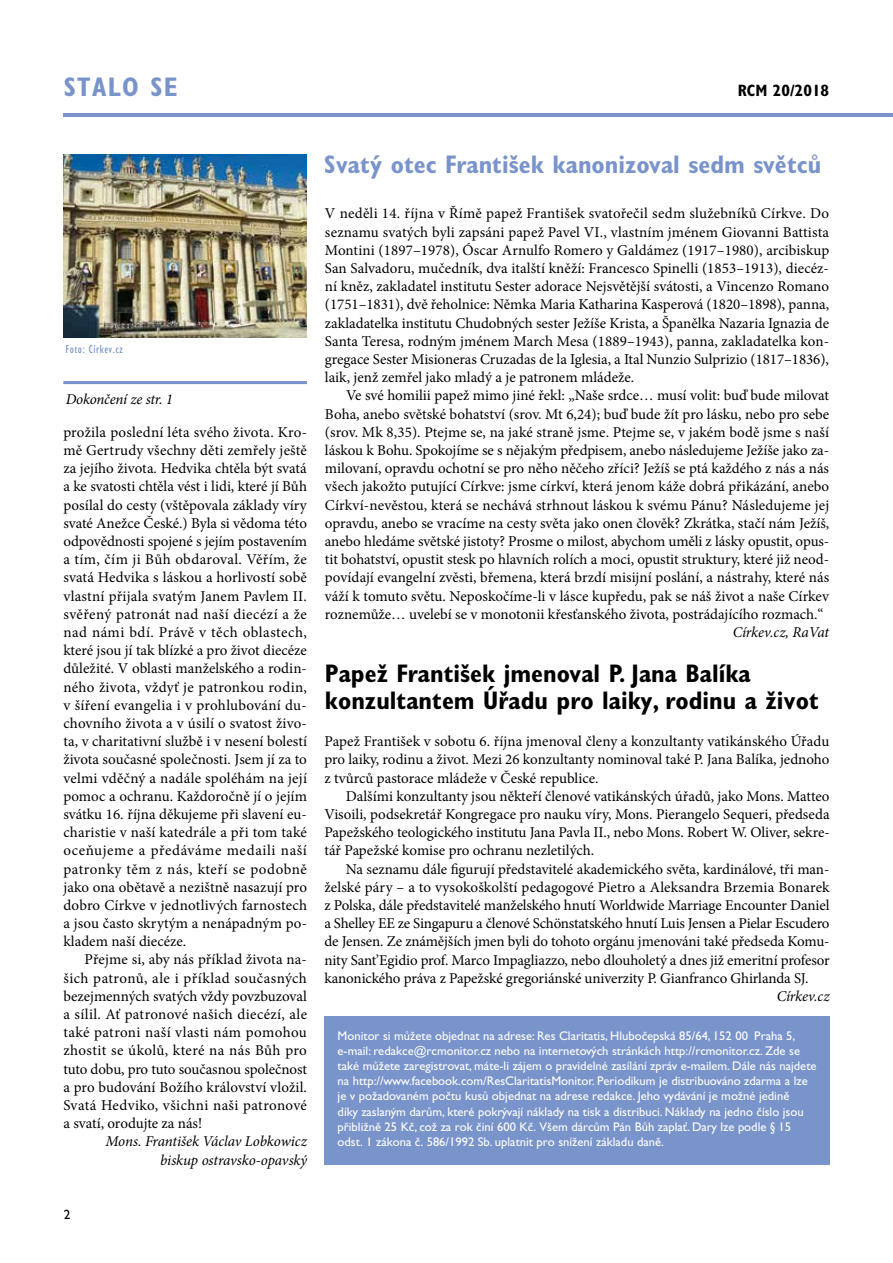
<style>
.page{position:relative;width:893px;height:1263px;background:#fff}
.page>*{position:absolute;margin:0;border:0;box-sizing:border-box;transform-origin:0 0}
.t1{font:700 condensed 27px "Gill Sans Std";letter-spacing:.05em;color:#7993cb}
.t2{font:700 condensed 25.5px/27px "Gill Sans Std";color:#000}
.t3{font:700 condensed 25.5px "Gill Sans Std";color:#7993cb}
.t4{font:700 condensed 16.5px "Gill Sans Std";color:#000}
.t5{font:15px/18.1px "Minion Pro";color:#000;text-align:justify}
.t6{font:italic 15px/18.1px "Minion Pro";letter-spacing:-.01em;color:#000;text-align:right}
.t7{font:13.5px "Gill Sans Std";color:#000}
.t8{font:12.6px/15.1px "Gill Sans Std";color:#fff}
.t9{font:condensed 12px "Gill Sans Std";letter-spacing:.05em;color:#7993cb}
</style>
<div class="page">
<hr style="left:64px;top:113px;width:829px;height:4px;background:#7993cb">
<div style="left:324px;top:1016px;width:506px;height:149px;background:#7993cb"></div>
<hr style="left:63px;top:381px;width:244px;height:3px;background:#7993cb">
<img style="left:64px;top:155px;width:243px;height:183px">
<h1 class="t1" style="left:64px;top:71px;width:115px">STALO SE</h1>
<p class="t4" style="left:738px;top:81px;width:93px">RCM 20/2018</p>
<p class="t9" style="left:65px;top:342px;width:59px">Foto: Církev.cz</p>
<p class="t6" style="left:66px;top:390px;width:109px">Dokončení ze str. 1</p>
<p class="t5" style="left:63px;top:423px;width:245px">prožila poslední léta svého života. Kro&shy;mě Gertrudy všechny děti zemřely ještě za jejího života. Hedvika chtěla být svatá a ke svatosti chtěla vést i lidi, které jí Bůh posílal do cesty (vštěpovala základy víry svaté Anežce České.) Byla si vědoma této odpovědnosti spojené s jejím postavením a tím, čím ji Bůh obdaroval. Věřím, že svatá Hedvika s láskou a horlivostí sobě vlastní přijala svatým Janem Pavlem II. svěřený patronát nad naší diecézí a že nad námi bdí. Právě v těch oblastech, které jsou jí tak blízké a pro život diecéze důležité. V oblasti manželského a rodin&shy;ného života, vždyť je patronkou rodin, v šíření evangelia i v prohlubování du&shy;chovního života a v úsilí o svatost živo&shy;ta, v charitativní službě i v nesení bolestí života současné společnosti. Jsem jí za to velmi vděčný a nadále spoléhám na její pomoc a ochranu. Každoročně jí o jejím svátku 16. října děkujeme při slavení eu&shy;charistie v naší katedrále a při tom také oceňujeme a předáváme medaili naší patronky těm z nás, kteří se podobně jako ona obětavě a nezištně nasazují pro dobro Církve v jednotlivých farnostech a jsou často skrytým a nenápadným po&shy;kladem naší diecéze.</p>
<p class="t5" style="left:63px;top:951px;width:245px;text-indent:21px">Přejme si, aby nás příklad života na&shy;šich patronů, ale i příklad současných bezejmenných svatých vždy povzbuzoval a sílil. Ať patronové našich diecézí, ale také patroni naší vlasti nám pomohou zhostit se úkolů, které na nás Bůh pro tuto dobu, pro tuto současnou společnost a pro budování Božího království vložil.<br>Svatá Hedviko, všichni naši patronové a svatí, orodujte za nás!</p>
<p class="t6" style="left:105px;top:1132px;width:203px">Mons. František Václav Lobkowicz biskup ostravsko-opavský</p>
<p class="t7" style="left:64px;top:1207px;width:8px">2</p>
<h2 class="t3" style="left:324px;top:149px;width:499px">Svatý otec František kanonizoval sedm světců</h2>
<p class="t5" style="left:325px;top:205px;width:506px;text-align:left">V neděli 14. října v Římě papež František svatořečil sedm služebníků Církve. Do seznamu svatých byli zapsáni papež Pavel VI., vlastním jménem Giovanni Battista Montini (1897–1978), Óscar Arnulfo Romero y Galdámez (1917–1980), arcibiskup San Salvadoru, mučedník, dva italští kněží: Francesco Spinelli (1853–1913), diecéz&shy;ní kněz, zakladatel institutu Sester adorace Nejsvětější svátosti, a Vincenzo Romano (1751–1831), dvě řeholnice: Němka Maria Katharina Kasperová (1820–1898), panna, zakladatelka institutu Chudobných sester Ježíše Krista, a Španělka Nazaria Ignazia de Santa Teresa, rodným jménem March Mesa (1889–1943), panna, zakladatelka kon&shy;gregace Sester Misioneras Cruzadas de la Iglesia, a Ital Nunzio Sulprizio (1817–1836), laik, jenž zemřel jako mladý a je patronem mládeže.</p>
<p class="t5" style="left:325px;top:387px;width:506px;text-indent:21px">Ve své homilii papež mimo jiné řekl: „Naše srdce… musí volit: buď bude milovat Boha, anebo světské bohatství (srov. Mt 6,24); buď bude žít pro lásku, nebo pro sebe (srov. Mk 8,35). Ptejme se, na jaké straně jsme. Ptejme se, v jakém bodě jsme s naší láskou k Bohu. Spokojíme se s nějakým předpisem, anebo následujeme Ježíše jako za&shy;milovaní, opravdu ochotní se pro něho něčeho zříci? Ježíš se ptá každého z nás a nás všech jakožto putující Církve: jsme církví, která jenom káže dobrá přikázání, anebo Církví-nevěstou, která se nechává strhnout láskou k svému Pánu? Následujeme jej opravdu, anebo se vracíme na cesty světa jako onen člověk? Zkrátka, stačí nám Ježíš, anebo hledáme světské jistoty? Prosme o milost, abychom uměli z lásky opustit, opus&shy;tit bohatství, opustit stesk po hlavních rolích a moci, opustit struktury, které již neod&shy;povídají evangelní zvěsti, břemena, která brzdí misijní poslání, a nástrahy, které nás váží k tomuto světu. Neposkočíme-li v lásce kupředu, pak se náš život a naše Církev roznemůže… uvelebí se v monotonii křesťanského života, postrádajícího rozmach.“</p>
<p class="t6" style="left:733px;top:623px;width:98px">Církev.cz, RaVat</p>
<h2 class="t2" style="left:325px;top:660px;width:496px">Papež František jmenoval P. Jana Balíka konzultantem Úřadu pro laiky, rodinu a život</h2>
<p class="t5" style="left:324px;top:732px;width:506px">Papež František v sobotu 6. října jmenoval členy a konzultanty vatikánského Úřadu pro laiky, rodinu a život. Mezi 26 konzultanty nominoval také P. Jana Balíka, jednoho z tvůrců pastorace mládeže v České republice.</p>
<p class="t5" style="left:324px;top:787px;width:507px;text-indent:21px">Dalšími konzultanty jsou někteří členové vatikánských úřadů, jako Mons. Matteo Visoili, podsekretář Kongregace pro nauku víry, Mons. Pierangelo Sequeri, předseda Papežského teologického institutu Jana Pavla II., nebo Mons. Robert W. Oliver, sekre&shy;tář Papežské komise pro ochranu nezletilých.</p>
<p class="t5" style="left:324px;top:860px;width:507px;text-indent:21px">Na seznamu dále figurují představitelé akademického světa, kardinálové, tři man&shy;želské páry – a to vysokoškolští pedagogové Pietro a Aleksandra Brzemia Bonarek z Polska, dále představitelé manželského hnutí Worldwide Marriage Encounter Daniel a Shelley EE ze Singapuru a členové Schönstatského hnutí Luis Jensen a Pielar Escudero de Jensen. Ze známějších jmen byli do tohoto orgánu jmenováni také předseda Komu&shy;nity Sant’Egidio prof. Marco Impagliazzo, nebo dlouholetý a dnes již emeritní profesor kanonického práva z Papežské gregoriánské univerzity P. Gianfranco Ghirlanda SJ.</p>
<p class="t6" style="left:777px;top:987px;width:54px">Církev.cz</p>
<p class="t8" style="left:338px;top:1028px;width:480px">Monitor si můžete objednat na adrese: Res Claritatis, Hlubočepská 85/64, 152 00 Praha 5, e-mail: redakce@rcmonitor.cz nebo na internetových stránkách http://rcmonitor.cz. Zde se také můžete zaregistrovat, máte-li zájem o pravidelné zasílání zpráv e-mailem. Dále nás najdete na http://www.facebook.com/ResClaritatisMonitor. Periodikum je distribuováno zdarma a lze je v požadovaném počtu kusů objednat na adrese redakce. Jeho vydávání je možné jedině<br>díky zaslaným darům, které pokrývají náklady na tisk a distribuci. Náklady na jedno číslo jsou přibližně 25 Kč, což za rok činí 600 Kč. Všem dárcům Pán Bůh zaplať. Dary lze podle § 15 odst. 1 zákona č. 586/1992 Sb. uplatnit pro snížení základu daně.</p>
</div>
